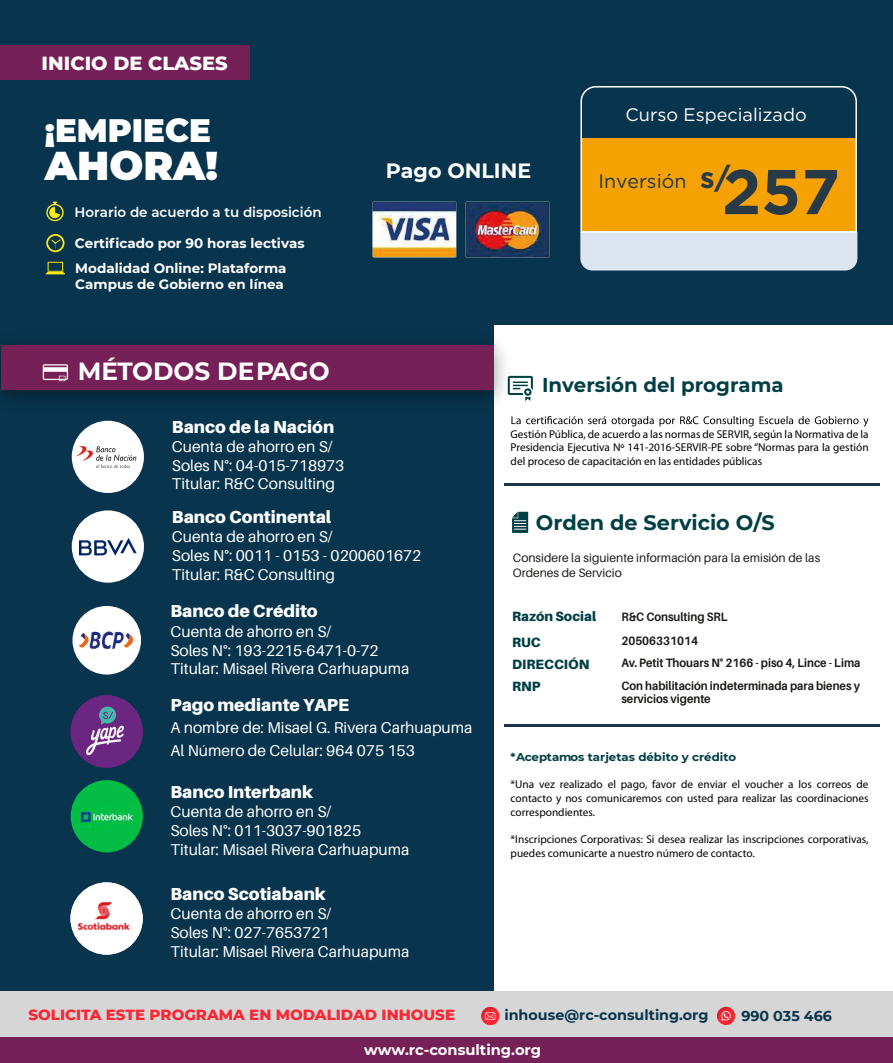
<style>
.page{position:relative;width:893px;height:1063px;background:#fff}
.page>*{position:absolute;margin:0;border:0;box-sizing:border-box;transform-origin:0 0}
.t1{font:700 63px "Gotham";color:#1e364a}
.t2{font:900 40.05px "Montserrat";color:#fff}
.t3{font:900 32.4px "Montserrat";color:#fff}
.t4{font:700 29.25px "Gotham";color:#1e364a}
.t5{font:700 24.75px "Montserrat";color:#fff}
.t6{font:700 20.85px "Montserrat";color:#013f44}
.t7{font:700 20.7px "Montserrat";color:#fff}
.t8{font:700 19.95px "Montserrat";color:#013f44}
.t9{font:19.5px "Gotham";color:#1e364a}
.t10{font:800 19.35px "Montserrat";color:#fff}
.t11{font:18.15px "Gotham";color:#fff}
.t12{font:900 17.4px "Aileron";color:#fff}
.t13{font:15.6px/18.8px "Aileron";color:#fff}
.t14{font:800 15px "Montserrat";color:#f92634}
.t15{font:700 14.7px "Montserrat";color:#fff}
.t16{font:700 14.25px "Montserrat";color:#08354d}
.t17{font:700 13.5px/24.6px "Montserrat";color:#fff}
.t18{font:600 13.5px "Montserrat";color:#fff}
.t19{font:900 13.5px/25.8px "Aileron";color:#013f44}
.t20{font:700 12.15px/24px "Aileron";color:#1a1a18;scale:.92 1}
.t21{font:12.15px/14.5px "Aileron";color:#1a1a18}
.t22{font:700 11.4px "Montserrat";color:#013f44;scale:1.04 1}
.t23{font:11.25px/13.6px "Myriad Pro";color:#030103;text-align:justify}
</style>
<div class="page">
<div style="left:0;top:0;width:893px;height:999px;background:#08354d"></div>
<div style="left:580px;top:233px;width:277px;height:37px;background:#dde5f1"></div>
<svg style="left:580px;top:86px;width:278px;height:147px"></svg>
<div style="left:72px;top:420px;width:72px;height:73px;background:#fff;border-radius:50%"></div>
<div style="left:72px;top:510px;width:72px;height:72px;background:#fff;border-radius:50%"></div>
<svg style="left:79px;top:538px;width:58px;height:17px"></svg>
<img style="left:70px;top:694px;width:73px;height:73px;border-radius:36px">
<div style="left:71px;top:882px;width:72px;height:72px;background:#fff;border-radius:50%"></div>
<div style="left:71px;top:779px;width:72px;height:73px;background:#03bd45;border-radius:50%"></div>
<img style="left:82px;top:890px;width:52px;height:57px">
<div style="left:72px;top:605px;width:69px;height:69px;background:#fff;border-radius:50%"></div>
<img style="left:80px;top:631px;width:52px;height:16px">
<div style="left:71px;top:883px;width:68px;height:68px;background:#fff;border-radius:50%"></div>
<img style="left:76px;top:891px;width:55px;height:54px">
<div style="left:71px;top:695px;width:72px;height:72px;background:#6b2681;border-radius:50%"></div>
<svg style="left:86px;top:706px;width:38px;height:49px"></svg>
<img style="left:75px;top:806px;width:59px;height:21px">
<img style="left:74px;top:444px;width:63px;height:24px">
<div style="left:494px;top:325px;width:399px;height:666px;background:#fff"></div>
<svg style="left:512px;top:511px;width:16px;height:21px"></svg>
<svg style="left:518px;top:376px;width:15px;height:25px"></svg>
<svg style="left:511px;top:416px;width:357px;height:10px"></svg>
<hr style="left:504px;top:483px;width:375px;height:2px;background:#1d354b">
<hr style="left:504px;top:723px;width:375px;height:3px;background:#1d354b">
<div style="left:0;top:991px;width:893px;height:47px;background:#d6d6d6"></div>
<div style="left:0;top:1036px;width:893px;height:26px;background:#752157"></div>
<div style="left:717px;top:1006px;width:18px;height:18px;background:#f92634;border-radius:50%"></div>
<svg style="left:717px;top:1006px;width:14px;height:15px"></svg>
<svg style="left:481px;top:1006px;width:18px;height:18px"></svg>
<svg style="left:481px;top:1006px;width:15px;height:13px"></svg>
<img style="left:0;top:343px;width:518px;height:75px">
<div style="left:2px;top:345px;width:492px;height:45px;background:#752157"></div>
<svg style="left:43px;top:364px;width:25px;height:17px"></svg>
<div style="left:0;top:46px;width:250px;height:34px;background:#752157"></div>
<img style="left:372px;top:201px;width:177px;height:57px">
<svg style="left:46px;top:234px;width:18px;height:18px"></svg>
<svg style="left:46px;top:201px;width:18px;height:20px"></svg>
<svg style="left:46px;top:262px;width:19px;height:12px"></svg>
<h3 class="t10" style="left:42px;top:49px;width:187px">INICIO DE CLASES</h3>
<h3 class="t3" style="left:45px;top:106px;width:168px">¡EMPIECE</h3>
<h2 class="t2" style="left:45px;top:135px;width:175px">AHORA!</h2>
<p class="t18" style="left:75px;top:203px;width:249px">Horario de acuerdo a tu disposición</p>
<p class="t17" style="left:75px;top:230px;width:231px">Certificado por 90 horas lectivas<br>Modalidad Online: Plataforma</p>
<p class="t17" style="left:75px;top:271px;width:210px">Campus de Gobierno en línea</p>
<h3 class="t7" style="left:386px;top:156px;width:147px">Pago ONLINE</h3>
<h3 class="t11" style="left:625px;top:103px;width:183px">Curso Especializado</h3>
<h3 class="t4" style="left:700px;top:158px;width:32px">s/</h3>
<h3 class="t9" style="left:598px;top:168px;width:89px">Inversión</h3>
<h1 class="t1" style="left:722px;top:150px;width:119px">257</h1>
<h3 class="t5" style="left:78px;top:353px;width:253px">MÉTODOS DE PAGO</h3>
<h3 class="t12" style="left:172px;top:416px;width:164px">Banco de la Nación</h3>
<h3 class="t13" style="left:172px;top:437px;width:174px">Cuenta de ahorro en S/<br>Soles N°: 04-015-718973<br>Titular: R&amp;C Consulting</h3>
<h3 class="t12" style="left:172px;top:506px;width:161px">Banco Continental</h3>
<h3 class="t13" style="left:172px;top:527px;width:251px">Cuenta de ahorro en S/<br>Soles N°: 0011 - 0153 - 0200601672<br>Titular: R&amp;C Consulting</h3>
<h3 class="t12" style="left:170px;top:601px;width:149px">Banco de Crédito</h3>
<h3 class="t13" style="left:170px;top:622px;width:241px">Cuenta de ahorro en S/<br>Soles N°: 193-2215-6471-0-72<br>Titular: Misael Rivera Carhuapuma</h3>
<h3 class="t12" style="left:170px;top:694px;width:180px">Pago mediante YAPE</h3>
<h3 class="t13" style="left:170px;top:716px;width:304px;line-height:23px">A nombre de: Misael G. Rivera Carhuapuma<br>Al Número de Celular: 964 075 153</h3>
<h3 class="t12" style="left:170px;top:781px;width:144px">Banco Interbank</h3>
<h3 class="t13" style="left:170px;top:802px;width:241px">Cuenta de ahorro en S/<br>Soles N°: 011-3037-901825<br>Titular: Misael Rivera Carhuapuma</h3>
<h3 class="t12" style="left:170px;top:883px;width:157px">Banco Scotiabank</h3>
<h3 class="t13" style="left:170px;top:904px;width:162px">Cuenta de ahorro en S/<br>Soles N°: 027-7653721</h3>
<h3 class="t13" style="left:170px;top:941px;width:241px">Titular: Misael Rivera Carhuapuma</h3>
<h3 class="t8" style="left:542px;top:371px;width:243px">Inversión del programa</h3>
<p class="t23" style="left:511px;top:427px;width:360px">Gestión Pública, de acuerdo a las normas de SERVIR, según la Normativa de la Presidencia Ejecutiva Nº 141-2016-SERVIR-PE sobre “Normas para la gestión del proceso de capacitación en las entidades públicas</p>
<h3 class="t6" style="left:536px;top:507px;width:240px">Orden de Servicio O/S</h3>
<p class="t21" style="left:513px;top:551px;width:309px">Considere la siguiente información para la emisión de las<br>Ordenes de Servicio</p>
<p class="t19" style="left:512px;top:602px;width:86px">Razón Social<br>RUC</p>
<p class="t19" style="left:512px;top:652px;width:79px;line-height:22.2px">DIRECCIÓN<br>RNP</p>
<p class="t20" style="left:621px;top:604px;width:117px">R&amp;C Consulting SRL<br>20506331014</p>
<p class="t20" style="left:621px;top:678px;width:261px;line-height:13.4px">Con habilitación indeterminada para bienes y servicios vigente</p>
<p class="t20" style="left:621px;top:650px;width:261px">Av. Petit Thouars N° 2166 - piso 4, Lince - Lima</p>
<p class="t22" style="left:511px;top:748px;width:218px">*Aceptamos tarjetas débito y crédito</p>
<p class="t23" style="left:511px;top:777px;width:360px">*Una vez realizado el pago, favor de enviar el voucher a los correos de contacto y nos comunicaremos con usted para realizar las coordinaciones correspondientes.</p>
<p class="t23" style="left:511px;top:831px;width:359px">*Inscripciones Corporativas: Si desea realizar las inscripciones corporativas, puedes comunicarte a nuestro número de contacto.</p>
<h3 class="t14" style="left:29px;top:1002px;width:428px">SOLICITA ESTE PROGRAMA EN MODALIDAD INHOUSE</h3>
<p class="t16" style="left:504px;top:1004px;width:206px">inhouse@rc-consulting.org</p>
<p class="t16" style="left:741px;top:1005px;width:92px">990 035 466</p>
<h3 class="t15" style="left:364px;top:1038px;width:179px">www.rc-consulting.org</h3>
</div>
